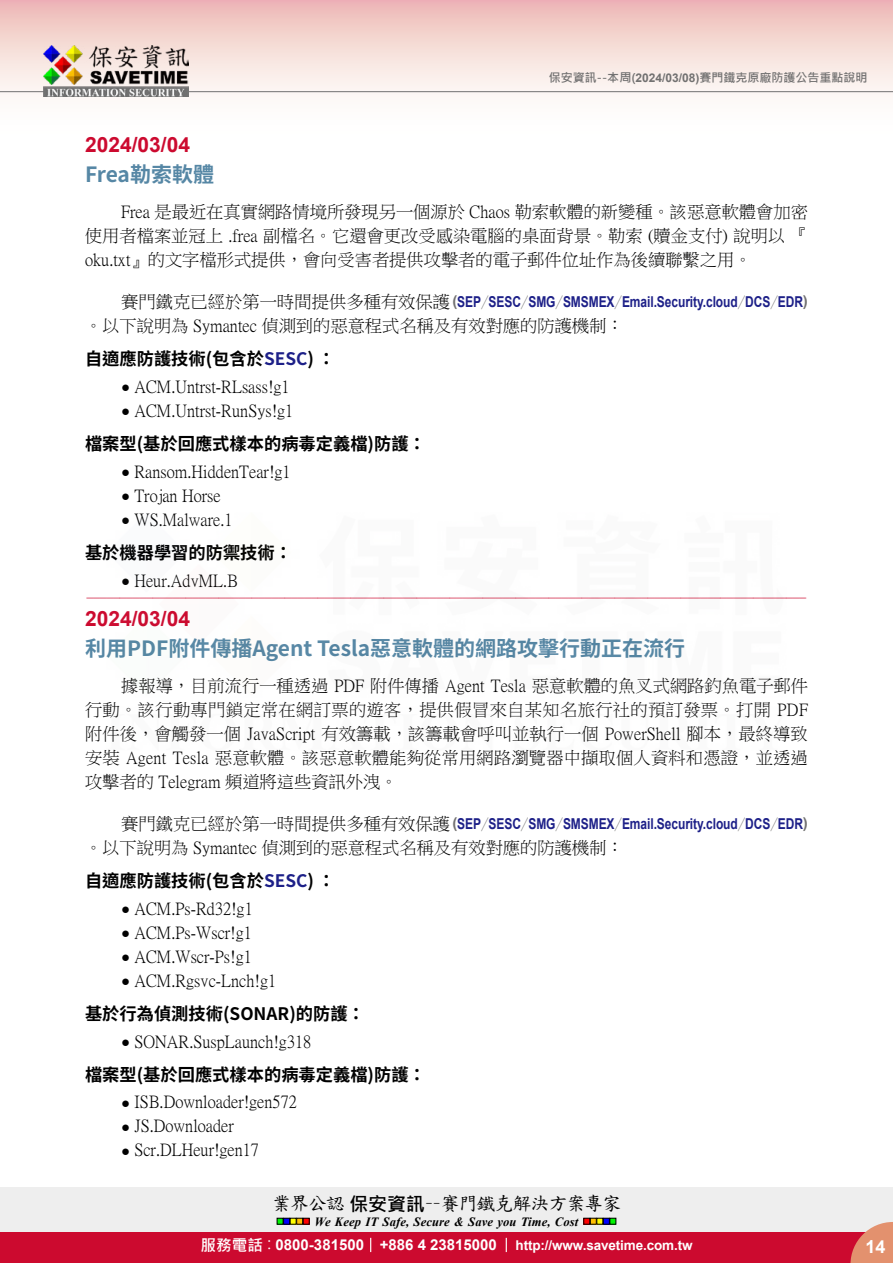
<style>
.page{position:relative;width:893px;height:1263px;background:#fff}
.page>*{position:absolute;margin:0;border:0;box-sizing:border-box;transform-origin:0 0}
.t1{font:700 21px "Source Han Sans TW";color:#5687a5}
.t2{font:700 21px "Arial";color:#cc0a2f}
.t3{font:18.9px "DF Kai Shu SB Estd BF";letter-spacing:-.05em;color:#000}
.t4{font:700 18px "Arial";color:#fff}
.t5{font:17.25px/24px "P Ming Li U";color:#000;text-align:justify}
.t6{font:700 17.25px "Source Han Sans TW";color:#000}
.t7{font:16.5px "DF Kai Shu SB Estd BF";color:#cc0a2f}
.t8{font:700 15px "Arial";letter-spacing:-.005em;color:#1d2088;scale:.8 1}
.t9{font:700 13.5px "Arial";letter-spacing:-.01em;color:#fff}
.t10{font:italic 700 12.6px "Times New Roman";letter-spacing:.005em;color:#000}
.t11{font:700 12px "Microsoft Jheng Hei";color:#727171}
.s1{font-family:"Arial"}
.s2{font-family:"P Ming Li U";font-weight:400;font-size:17.25px;color:#000}
.s3{color:#727171}
.s4{font-family:"Source Han Sans TW";font-weight:800;color:#727171}
.s5{color:#1d2088}
.s6{font-family:"Arial";font-size:15px}
.s7{font-family:"Microsoft Jheng Hei";font-weight:700}
.s8{font-family:"Microsoft Jheng Hei";font-size:15.6px}
.s9{font-family:"Microsoft Jheng Hei";font-weight:400;font-size:15.6px}
.s10{font-size:15px}
</style>
<div class="page">
<div style="left:0;top:1187px;width:893px;height:49px;background:#eee"></div>
<svg style="left:277px;top:1218px;width:32px;height:6px"></svg>
<svg style="left:584px;top:1218px;width:32px;height:6px"></svg>
<div style="left:0;top:1232px;width:893px;height:31px;background:#cc0a2f"></div>
<svg style="left:850px;top:1222px;width:43px;height:41px"></svg>
<svg style="left:370px;top:1238px;width:1px;height:14px"></svg>
<svg style="left:506px;top:1238px;width:1px;height:14px"></svg>
<div style="left:0;top:0;width:893px;height:141px;background:linear-gradient(to bottom,#efc0bb,#fff)"></div>
<hr style="left:0;top:91px;width:893px;height:1px;background:#727171">
<img style="left:44px;top:46px;width:145px;height:51px">
<p class="t11" style="left:549px;top:70px;width:320px">保安資訊--本周(<span class="s1">2024/03/08)</span>賽門鐵克原廠防護公告重點說明</p>
<p class="t2" style="left:85px;top:130px;width:107px">2024/03/04</p>
<p class="t1" style="left:85px;top:163px;width:131px">Frea勒索軟體</p>
<p class="t5" style="left:85px;top:200px;width:724px;text-indent:36px">Frea 是最近在真實網路情境所發現另一個源於 Chaos 勒索軟體的新變種。該惡意軟體會加密使用者檔案並冠上 .frea 副檔名。它還會更改受感染電腦的桌面背景。勒索 (贖金支付) 說明以 『oku.txt』的文字檔形式提供，會向受害者提供攻擊者的電子郵件位址作為後續聯繫之用。</p>
<p class="t8" style="left:121px;top:292px;width:860px"><span class="s2">賽門鐵克已經於第一時間提供多種有效保護</span><span class="s3">(</span>SEP<span class="s4">／</span>SESC<span class="s4">／</span>SMG<span class="s4">／</span>SMSMEX<span class="s4">／</span>Email.Security.cloud<span class="s4">／</span>DCS<span class="s4">／</span>EDR<span class="s3">)</span></p>
<p class="t5" style="left:85px;top:314px;width:540px">。以下說明為 Symantec 偵測到的惡意程式名稱及有效對應的防護機制：</p>
<p class="t6" style="left:85px;top:349px;width:252px">自適應防護技術(包含於<span class="s5">SESC</span>) ：</p>
<p class="t5" style="left:121px;top:375px;width:170px"><span class="s6">●</span> ACM.Untrst-RLsass!g1</p>
<p class="t5" style="left:121px;top:399px;width:174px"><span class="s6">●</span> ACM.Untrst-RunSys!g1</p>
<p class="t6" style="left:85px;top:434px;width:342px">檔案型(基於回應式樣本的病毒定義檔)防護：</p>
<p class="t5" style="left:121px;top:460px;width:171px"><span class="s6">●</span> Ransom.HiddenTear!g1</p>
<p class="t5" style="left:121px;top:484px;width:101px"><span class="s6">●</span> Trojan Horse</p>
<p class="t5" style="left:121px;top:508px;width:113px"><span class="s6">●</span> WS.Malware.1</p>
<p class="t6" style="left:85px;top:543px;width:209px">基於機器學習的防禦技術：</p>
<p class="t5" style="left:121px;top:568px;width:118px"><span class="s6">●</span> Heur.AdvML.B</p>
<p class="t7" style="left:86px;top:590px;width:723px">-------------------------------------------------------------------------------------------------------------</p>
<p class="t2" style="left:85px;top:604px;width:107px">2024/03/04</p>
<p class="t1" style="left:85px;top:636px;width:602px">利用PDF附件傳播Agent Tesla惡意軟體的網路攻擊行動正在流行</p>
<p class="t5" style="left:85px;top:674px;width:725px;text-indent:36px">據報導，目前流行一種透過 PDF 附件傳播 Agent Tesla 惡意軟體的魚叉式網路釣魚電子郵件行動。該行動專門鎖定常在網訂票的遊客，提供假冒來自某知名旅行社的預訂發票。打開 PDF附件後，會觸發一個 JavaScript 有效籌載，該籌載會呼叫並執行一個 PowerShell 腳本，最終導致安裝 Agent Tesla 惡意軟體。該惡意軟體能夠從常用網路瀏覽器中擷取個人資料和憑證，並透過攻擊者的 Telegram 頻道將這些資訊外洩。</p>
<p class="t8" style="left:121px;top:813px;width:860px"><span class="s2">賽門鐵克已經於第一時間提供多種有效保護</span><span class="s3">(</span>SEP<span class="s4">／</span>SESC<span class="s4">／</span>SMG<span class="s4">／</span>SMSMEX<span class="s4">／</span>Email.Security.cloud<span class="s4">／</span>DCS<span class="s4">／</span>EDR<span class="s3">)</span></p>
<p class="t5" style="left:85px;top:836px;width:540px">。以下說明為 Symantec 偵測到的惡意程式名稱及有效對應的防護機制：</p>
<p class="t6" style="left:85px;top:871px;width:252px">自適應防護技術(包含於<span class="s5">SESC</span>) ：</p>
<p class="t5" style="left:121px;top:897px;width:133px"><span class="s6">●</span> ACM.Ps-Rd32!g1</p>
<p class="t5" style="left:121px;top:921px;width:132px"><span class="s6">●</span> ACM.Ps-Wscr!g1</p>
<p class="t5" style="left:121px;top:945px;width:132px"><span class="s6">●</span> ACM.Wscr-Ps!g1</p>
<p class="t5" style="left:121px;top:969px;width:157px"><span class="s6">●</span> ACM.Rgsvc-Lnch!g1</p>
<p class="t6" style="left:85px;top:1004px;width:281px">基於行為偵測技術(SONAR)的防護：</p>
<p class="t5" style="left:121px;top:1029px;width:192px"><span class="s6">●</span> SONAR.SuspLaunch!g318</p>
<p class="t6" style="left:85px;top:1064px;width:342px">檔案型(基於回應式樣本的病毒定義檔)防護：</p>
<p class="t5" style="left:121px;top:1090px;width:177px"><span class="s6">●</span> ISB.Downloader!gen572</p>
<p class="t5" style="left:121px;top:1114px;width:114px"><span class="s6">●</span> JS.Downloader</p>
<p class="t5" style="left:121px;top:1138px;width:139px"><span class="s6">●</span> Scr.DLHeur!gen17</p>
<p class="t3" style="left:272px;top:1194px;width:351px">業界公認<span class="s7">保安資訊</span>－－賽門鐵克解決方案專家</p>
<p class="t10" style="left:315px;top:1212px;width:265px">We Keep IT Safe, Secure &amp; Save you Time, Cost</p>
<p class="t9" style="left:200px;top:1235px;width:494px"><span class="s8">服務電話</span><span class="s9">：</span><span class="s10">0800-381500 +886 4 23815000</span> http://www.savetime.com.tw</p>
<p class="t4" style="left:865px;top:1234px;width:22px">14</p>
</div>
